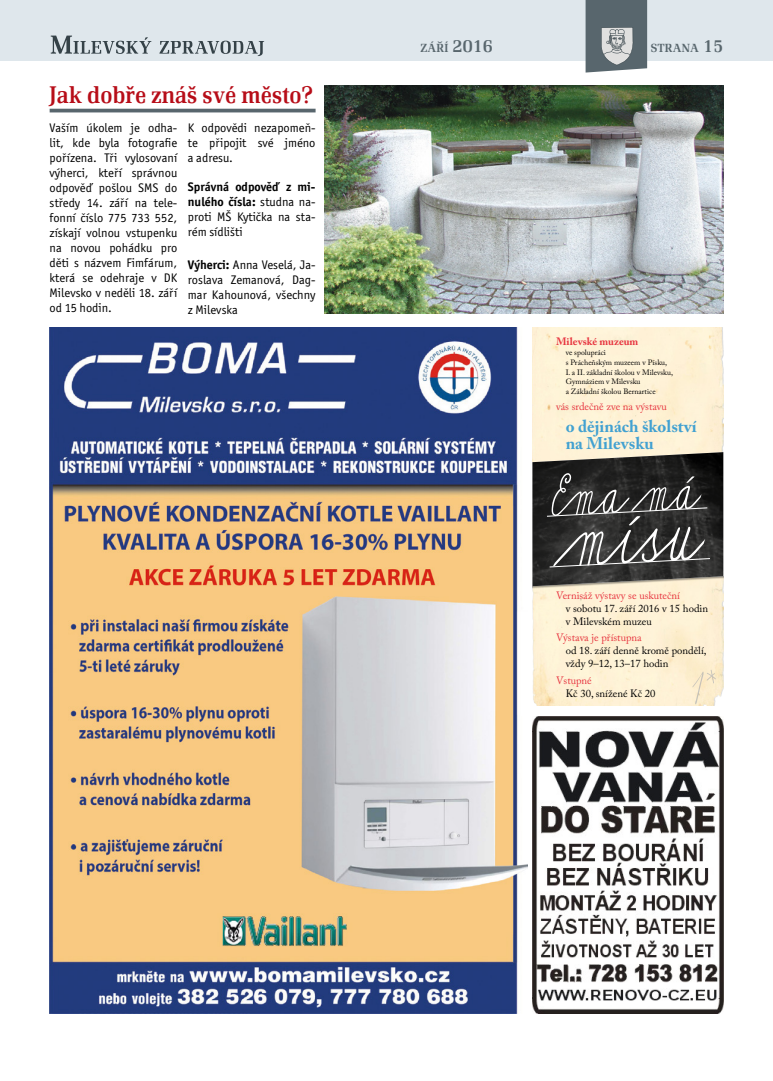
<style>
.page{position:relative;width:773px;height:1081px;background:#fff}
.page>*{position:absolute;margin:0;border:0;box-sizing:border-box;transform-origin:0 0}
.t1{font:500 25px "Renault TOT";color:#b70d18;scale:.9 1}
.t2{font:700 17px/17px "Adobe Caslon Pro";color:#42a1d1}
.t3{font:12.5px/15px "Officina Sans Itc TOT";color:#000;text-align:justify}
.t4{font:500 12.25px "Renault TOT";letter-spacing:.015em;color:#58666d}
.t5{font:10.62px/12.8px "Adobe Caslon Pro";color:#000}
.t6{font:10.62px "Adobe Caslon Pro";color:#e7343f}
.t7{font:700 10.62px "Adobe Caslon Pro";color:#e7343f}
.t8{font:7.75px/9.6px "Adobe Caslon Pro";color:#000}
.s1{font-weight:700}
.s2{font-size:17.5px}
</style>
<div class="page">
<div style="left:0;top:1px;width:772px;height:60px;background:#dfe7ec"></div>
<svg style="left:585px;top:0;width:62px;height:73px"></svg>
<svg style="left:159px;top:41px;width:105px;height:15px"></svg>
<svg style="left:51px;top:36px;width:100px;height:18px"></svg>
<img style="left:532px;top:327px;width:191px;height:378px">
<div style="left:532px;top:452px;width:191px;height:137px;background:#000;opacity:.4"></div>
<svg style="left:532px;top:452px;width:191px;height:134px;background:#494846"></svg>
<svg style="left:692px;top:669px;width:24px;height:35px"></svg>
<img style="left:50px;top:327px;width:477px;height:686px">
<img style="left:532px;top:716px;width:191px;height:297px">
<hr style="left:50px;top:109px;width:265px;height:3px;background:#58666d">
<img style="left:324px;top:86px;width:399px;height:228px">
<h1 class="t1" style="left:50px;top:80px;width:294px">Jak dobře znáš své město?</h1>
<p class="t3" style="left:50px;top:120px;width:130px">Vaším úkolem je odha&shy;lit, kde byla fotografie pořízena. Tři vylosovaní výherci, kteří správnou odpověď pošlou SMS do středy 14. září na tele&shy;fonní číslo 775 733 552, získají volnou vstupenku na novou pohádku pro děti s názvem Fimfárum, která se odehraje v DK Milevsko v neděli 18. září od 15 hodin.</p>
<p class="t3" style="left:188px;top:120px;width:129px">K odpovědi nezapomeň&shy;te připojit své jméno a adresu.</p>
<p class="t3" style="left:188px;top:179px;width:129px"><span class="s1">Správná odpověď z mi&shy;nulého čísla:</span> studna na&shy;proti MŠ Kytička na sta&shy;rém sídlišti</p>
<p class="t3" style="left:188px;top:257px;width:129px"><span class="s1">Výherci:</span> Anna Veselá, Ja&shy;roslava Zemanová, Dag&shy;mar Kahounová, všechny z Milevska</p>
<p class="t4" style="left:420px;top:41px;width:74px">ZÁŘÍ <span class="s2">2016</span></p>
<p class="t4" style="left:650px;top:41px;width:74px">STRANA <span class="s2">15</span></p>
<p class="t7" style="left:556px;top:335px;width:84px">Milevské muzeum</p>
<p class="t8" style="left:565px;top:348px;width:109px">ve spolupráci<br>s Prácheňským muzeem v Písku,<br>I. a II. základní školou v Milevsku,<br>Gymnáziem v Milevsku<br>a Základní školou Bernartice</p>
<h2 class="t2" style="left:565px;top:418px;width:133px">o dějinách školství na Milevsku</h2>
<p class="t6" style="left:556px;top:400px;width:112px">vás srdečně zve na výstavu</p>
<p class="t6" style="left:556px;top:589px;width:125px">Vernisáž výstavy se uskuteční</p>
<p class="t5" style="left:565px;top:602px;width:144px">v sobotu 17. září 2016 v 15 hodin v Milevském muzeu</p>
<p class="t6" style="left:556px;top:631px;width:87px">Výstava je přístupna</p>
<p class="t5" style="left:565px;top:644px;width:142px">od 18. září denně kromě pondělí, vždy 9–12, 13–17 hodin</p>
<p class="t6" style="left:556px;top:674px;width:37px">Vstupné</p>
<p class="t5" style="left:565px;top:687px;width:91px">Kč 30, snížené Kč 20</p>
</div>
